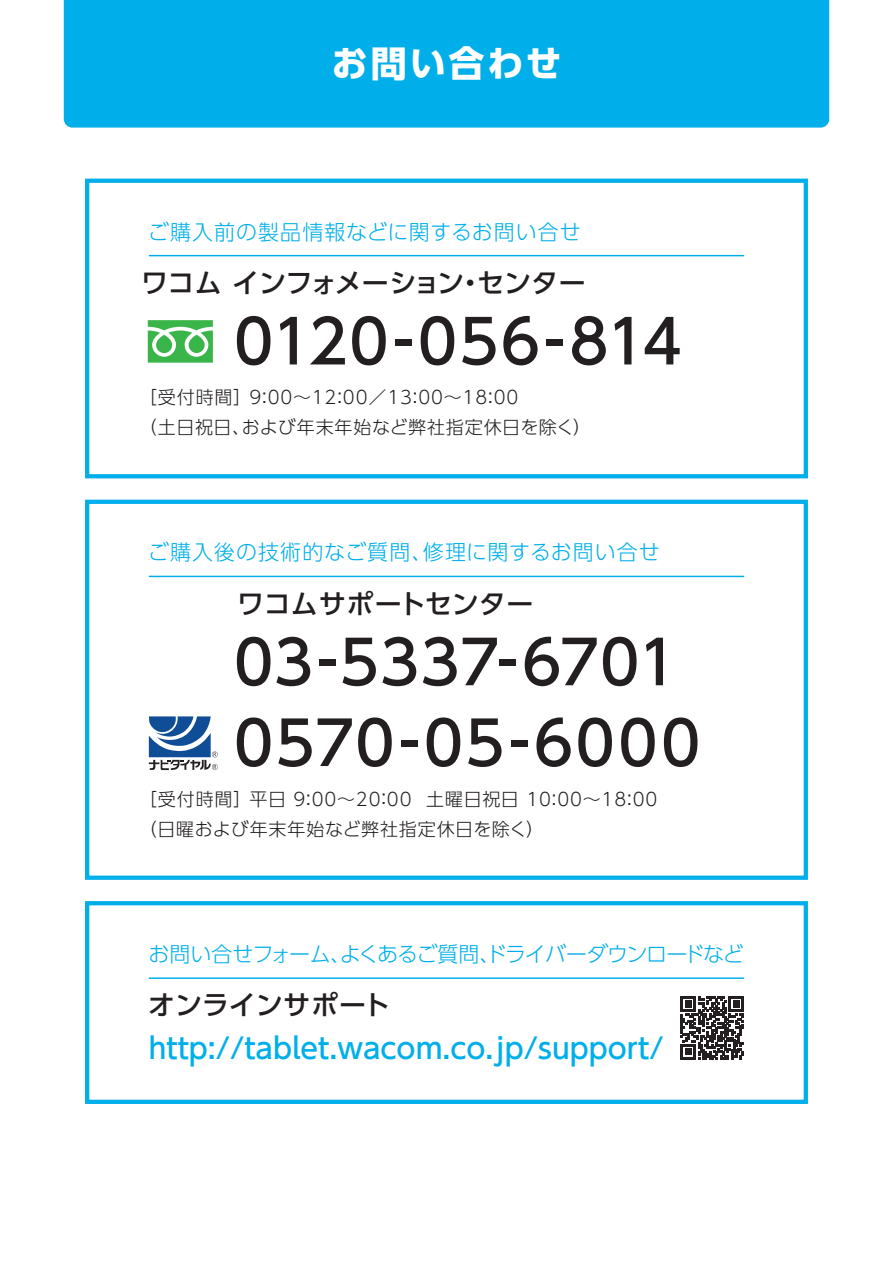
<style>
.page{position:relative;width:893px;height:1263px;background:#fff}
.page>*{position:absolute;margin:0;border:0;box-sizing:border-box;transform-origin:0 0}
.t1{font:500 60px/80.7px "UD Shin Go Pro";letter-spacing:.01em;color:#231f20}
.t2{font:500 60px "UD Shin Go Pro";letter-spacing:-.025em;color:#231f20}
.t3{font:700 36px "UD Shin Go Pro";letter-spacing:.085em;color:#fff}
.t4{font:500 28.5px "UD Shin Go Pro";color:#00afea}
.t5{font:500 27px "UD Shin Go Pro";letter-spacing:-.005em;color:#231f20}
.t6{font:300 21px "UD Shin Go Pro";letter-spacing:.05em;color:#00afea}
.t7{font:300 21px "UD Shin Go Pro";letter-spacing:-.05em;color:#00afea}
.t8{font:300 18px/30px "UD Shin Go Pro";letter-spacing:.05em;color:#231f20}
</style>
<div class="page">
<div style="left:85px;top:500px;width:723px;height:380px;border:4px solid #00afea"></div>
<svg style="left:149px;top:716px;width:69px;height:54px"></svg>
<hr style="left:149px;top:576px;width:595px;height:1px;background:#00afea">
<div style="left:85px;top:179px;width:723px;height:299px;border:4px solid #00afea"></div>
<svg style="left:148px;top:320px;width:65px;height:43px"></svg>
<hr style="left:149px;top:255px;width:595px;height:1px;background:#00afea">
<div style="left:85px;top:901px;width:723px;height:203px;border:4px solid #00afea"></div>
<hr style="left:149px;top:977px;width:595px;height:2px;background:#00afea">
<svg style="left:681px;top:996px;width:63px;height:63px"></svg>
<div style="left:64px;top:0;width:765px;height:128px;background:#00afea"></div>
<h2 class="t3" style="left:332px;top:34px;width:231px">お問い合わせ</h2>
<p class="t6" style="left:148px;top:215px;width:434px">ご購入前の製品情報などに関するお問い合せ</p>
<h3 class="t5" style="left:141px;top:261px;width:446px">ワコム インフォメーション・センター</h3>
<h1 class="t2" style="left:234px;top:293px;width:450px">0120-056-814</h1>
<p class="t8" style="left:139px;top:382px;width:454px">［受付時間］9:00〜12:00／13:00〜18:00<br>（土日祝日、および年末年始など弊社指定休日を除く）</p>
<p class="t6" style="left:148px;top:535px;width:513px">ご購入後の技術的なご質問、修理に関するお問い合せ</p>
<h3 class="t5" style="left:237px;top:581px;width:298px">ワコムサポートセンター</h3>
<h1 class="t1" style="left:234px;top:620px;width:468px">03-5337-6701<br>0570-05-6000</h1>
<p class="t8" style="left:139px;top:783px;width:520px">［受付時間］平日 9:00〜20:00 土曜日祝日 10:00〜18:00（日曜および年末年始など弊社指定休日を除く）</p>
<p class="t7" style="left:149px;top:937px;width:597px">お問い合せフォーム、よくあるご質問、ドライバーダウンロードなど</p>
<h3 class="t5" style="left:148px;top:983px;width:243px">オンラインサポート</h3>
<h3 class="t4" style="left:149px;top:1025px;width:516px">http://tablet.wacom.co.jp/support/</h3>
</div>
